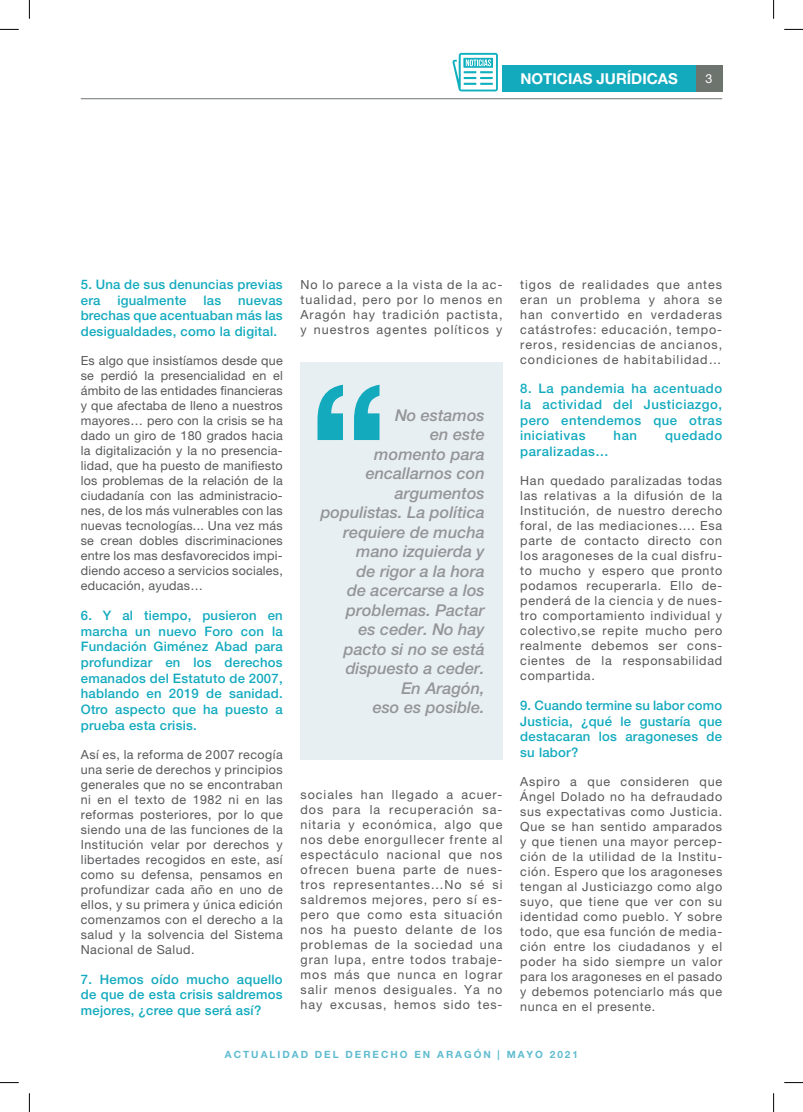
<style>
.page{position:relative;width:803px;height:1112px;background:#fff}
.page>*{position:absolute;margin:0;border:0;box-sizing:border-box;transform-origin:0 0}
.t1{font:italic 500 16.25px/19.5px "Helvetica Neue LT Pro";color:#939598;text-align:right}
.t2{font:700 15px "Helvetica Neue LT Pro";color:#fff}
.t3{font:500 13.12px/15.6px "Helvetica Neue LT Pro";letter-spacing:.02em;color:#13aabe;text-align:justify}
.t4{font:500 13.12px "Helvetica Neue LT Pro";letter-spacing:.04em;color:#13aabe}
.t5{font:12.5px/15px "Helvetica Neue LT Pro";letter-spacing:.06em;color:#57585a;text-align:justify}
.t6{font:12.5px "Helvetica Neue LT Pro";color:#fff}
.t7{font:700 10px "Helvetica Neue LT Pro";letter-spacing:.2em;color:#60bccf}
</style>
<div class="page">
<div style="left:300px;top:362px;width:202px;height:397px;background:#e8eff2"></div>
<svg style="left:317px;top:384px;width:62px;height:56px"></svg>
<hr style="left:81px;top:98px;width:641px;height:1px;background:#6d746e">
<div style="left:696px;top:65px;width:26px;height:26px;background:#6d746e"></div>
<div style="left:502px;top:65px;width:194px;height:26px;background:#13aabe"></div>
<svg style="left:452px;top:53px;width:46px;height:38px"></svg>
<svg style="left:0;top:29px;width:19px;height:1px"></svg>
<svg style="left:784px;top:29px;width:19px;height:1px"></svg>
<svg style="left:0;top:1082px;width:19px;height:1px"></svg>
<svg style="left:784px;top:1082px;width:19px;height:1px"></svg>
<svg style="left:29px;top:0;width:1px;height:19px"></svg>
<svg style="left:29px;top:1093px;width:1px;height:18px"></svg>
<svg style="left:773px;top:0;width:1px;height:19px"></svg>
<svg style="left:773px;top:1093px;width:1px;height:18px"></svg>
<p class="t2" style="left:520px;top:69px;width:159px">NOTICIAS JURÍDICAS</p>
<p class="t6" style="left:706px;top:71px;width:8px">3</p>
<p class="t3" style="left:81px;top:276px;width:203px">5. Una de sus denuncias previas era</p>
<p class="t3" style="left:117px;top:292px;width:71px">igualmente</p>
<p class="t3" style="left:203px;top:292px;width:19px">las</p>
<p class="t3" style="left:81px;top:292px;width:203px;text-indent:157px">nuevas brechas que acentuaban más las desigualdades, como la digital.</p>
<p class="t5" style="left:81px;top:353px;width:204px">Es algo que insistíamos desde que se perdió la presencialidad en el ámbito de las entidades financieras y que afectaba de lleno a nuestros mayores… pero con la crisis se ha dado un giro de 180 grados hacia la digitalización y la no presencia&shy;lidad, que ha puesto de manifiesto los problemas de la relación de la ciudadanía con las administracio&shy;nes, de los más vulnerables con las nuevas tecnologías... Una vez más se crean dobles discriminaciones entre los mas desfavorecidos impi&shy;diendo acceso a servicios sociales, educación, ayudas…</p>
<p class="t3" style="left:81px;top:607px;width:203px">6. Y al tiempo, pusieron en marcha un nuevo Foro con la Fundación Giménez Abad para profundizar en los derechos emanados del Estatuto de 2007, hablando en 2019 de sanidad.<br>Otro aspecto que ha puesto a prueba esta crisis.</p>
<p class="t5" style="left:81px;top:746px;width:204px">Así es, la reforma de 2007 recogía una serie de derechos y principios generales que no se encontraban ni en el texto de 1982 ni en las reformas posteriores, por lo que siendo una de las funciones de la Institución velar por derechos y libertades recogidos en este, así como su defensa, pensamos en profundizar cada año en uno de ellos, y su primera y única edición comenzamos con el derecho a la salud y la solvencia del Sistema Nacional de Salud.</p>
<p class="t3" style="left:81px;top:970px;width:203px">7. Hemos oído mucho aquello de que de esta crisis saldremos mejores, ¿cree que será así?</p>
<p class="t5" style="left:300px;top:276px;width:204px">No lo parece a la vista de la ac&shy;tualidad, pero por lo menos en Aragón hay tradición pactista, y nuestros agentes políticos y</p>
<p class="t1" style="left:321px;top:405px;width:166px">No estamos<br>en este<br>momento para encallarnos con argumentos populistas. La política requiere de mucha mano izquierda y<br>de rigor a la hora<br>de acercarse a los problemas. Pactar<br>es ceder. No hay pacto si no se está dispuesto a ceder.<br>En Aragón,<br>eso es posible.</p>
<p class="t5" style="left:300px;top:786px;width:203px">sociales han llegado a acuer&shy;dos para la recuperación sa&shy;nitaria y económica, algo que nos debe enorgullecer frente al espectáculo nacional que nos ofrecen buena parte de nues&shy;tros representantes...No sé si saldremos mejores, pero sí es&shy;pero que como esta situación nos ha puesto delante de los problemas de la sociedad una gran lupa, entre todos trabaje&shy;mos más que nunca en lograr salir menos desiguales. Ya no hay excusas, hemos sido tes-</p>
<p class="t5" style="left:520px;top:276px;width:203px">tigos de realidades que antes eran un problema y ahora se han convertido en verdaderas catástrofes: educación, tempo&shy;reros, residencias de ancianos, condiciones de habitabilidad…</p>
<p class="t3" style="left:520px;top:381px;width:203px">8. La pandemia ha acentuado la actividad del Justiciazgo, pero entendemos que otras iniciativas</p>
<p class="t3" style="left:614px;top:427px;width:25px">han</p>
<p class="t4" style="left:665px;top:428px;width:59px">quedado</p>
<p class="t4" style="left:520px;top:443px;width:90px">paralizadas…</p>
<p class="t5" style="left:520px;top:473px;width:204px">Han quedado paralizadas todas las relativas a la difusión de la Institución, de nuestro derecho foral, de las mediaciones…. Esa parte de contacto directo con los aragoneses de la cual disfru&shy;to mucho y espero que pronto podamos recuperarla. Ello de&shy;penderá de la ciencia y de nues&shy;tro comportamiento individual y colectivo,se repite mucho pero realmente debemos ser cons&shy;cientes de la responsabilidad compartida.</p>
<p class="t3" style="left:520px;top:697px;width:203px">9. Cuando termine su labor como Justicia, ¿qué le gustaría que destacaran los aragoneses de su labor?</p>
<p class="t5" style="left:520px;top:774px;width:204px">Aspiro a que consideren que Ángel Dolado no ha defraudado sus expectativas como Justicia.<br>Que se han sentido amparados y que tienen una mayor percep&shy;ción de la utilidad de la Institu&shy;ción. Espero que los aragoneses tengan al Justiciazgo como algo suyo, que tiene que ver con su identidad como pueblo. Y sobre todo, que esa función de media&shy;ción entre los ciudadanos y el poder ha sido siempre un valor para los aragoneses en el pasado y debemos potenciarlo más que nunca en el presente.</p>
<p class="t7" style="left:225px;top:1047px;width:355px">ACTUALIDAD DEL DERECHO EN ARAGÓN | MAYO 2021</p>
</div>
